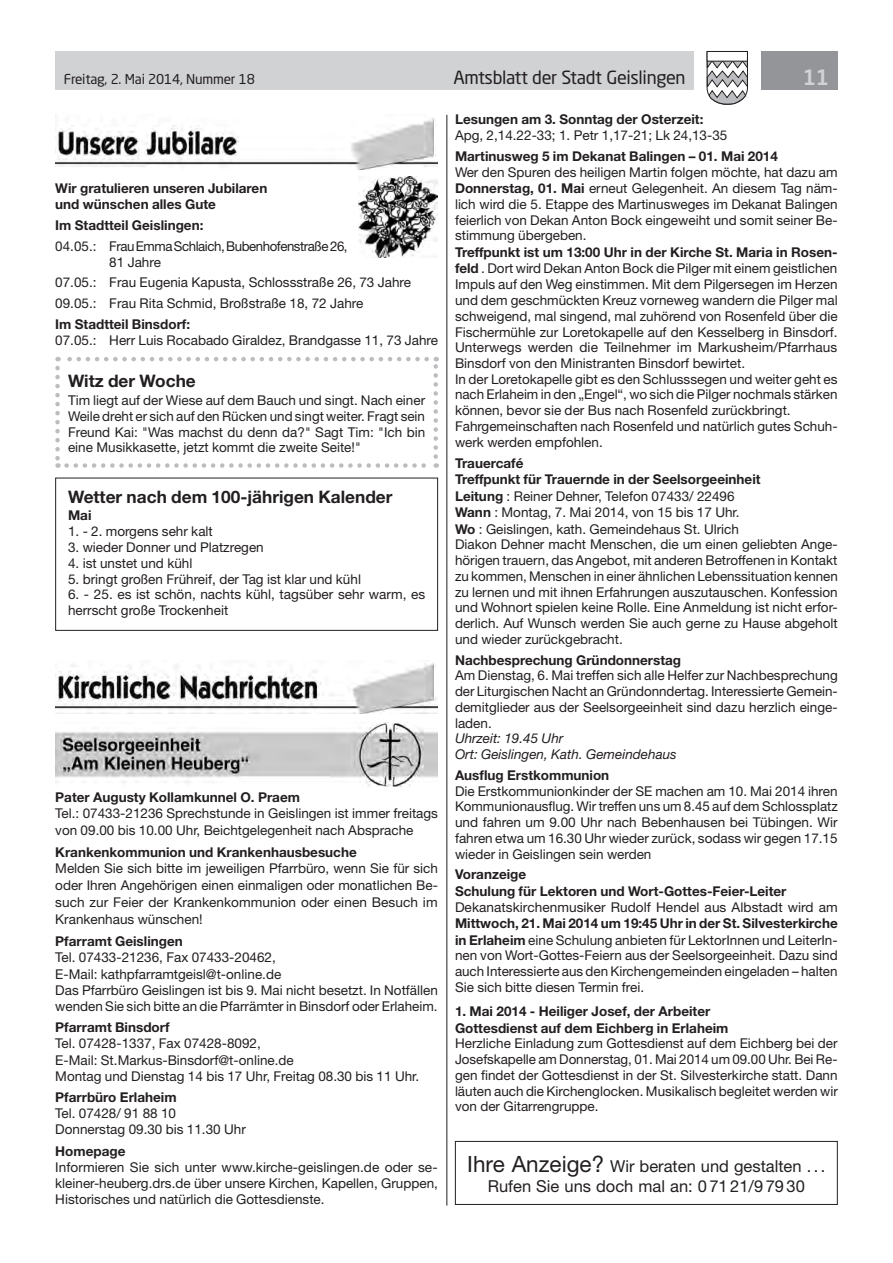
<style>
.page{position:relative;width:893px;height:1263px;background:#fff}
.page>*{position:absolute;margin:0;border:0;box-sizing:border-box;transform-origin:0 0}
.t1{font:500 21px "Neo Sans Std";color:#d1d2d4}
.t2{font:18px "Neo Sans Std";letter-spacing:-.02em;color:#231f20}
.t3{font:700 17.25px "Helvetica Neue LT Std";color:#231f20}
.t4{font:16.5px/19.8px "Helvetica Neue";color:#231f20;text-align:center}
.t5{font:13.5px/15.8px "Helvetica Neue LT Std";color:#231f20}
.t6{font:700 13.5px/16.5px "Helvetica Neue LT Std";color:#231f20}
.t7{font:13.5px/16.2px "Helvetica Neue LT Std";letter-spacing:-.035em;color:#231f20}
.t8{font:italic 13.5px/15.8px "Helvetica Neue LT Std";color:#231f20}
.t9{font:13.5px "Neo Sans Std";letter-spacing:-.015em;color:#231f20}
.s1{font-weight:700}
.s2{font-size:22.5px}
</style>
<div class="page">
<div style="left:55px;top:51px;width:639px;height:38px;background:#d1d2d4"></div>
<div style="left:761px;top:51px;width:77px;height:38px;background:#939598"></div>
<svg style="left:706px;top:51px;width:42px;height:54px"></svg>
<div style="left:707px;top:51px;width:41px;height:10px;background:#fff;border:1px solid #231f20"></div>
<hr style="left:446px;top:115px;width:1px;height:1090px;background:#231f20">
<img style="left:55px;top:115px;width:383px;height:54px">
<img style="left:55px;top:660px;width:383px;height:53px">
<img style="left:55px;top:723px;width:383px;height:63px">
<svg style="left:55px;top:368px;width:5px;height:100px"></svg>
<svg style="left:67px;top:463px;width:370px;height:5px"></svg>
<svg style="left:433px;top:357px;width:5px;height:100px"></svg>
<svg style="left:58px;top:357px;width:369px;height:4px"></svg>
<img style="left:359px;top:176px;width:79px;height:81px">
<div style="left:55px;top:478px;width:383px;height:153px;border:1px solid #231f20"></div>
<div style="left:455px;top:1141px;width:383px;height:64px;border:1px solid #231f20"></div>
<p class="t9" style="left:64px;top:71px;width:193px">Freitag, 2. Mai 2014, Nummer 18</p>
<h2 class="t2" style="left:453px;top:66px;width:234px">Amtsblatt der Stadt Geislingen</h2>
<h1 class="t1" style="left:803px;top:64px;width:28px">11</h1>
<p class="t6" style="left:55px;top:180px;width:214px;line-height:15.9px">Wir gratulieren unseren Jubilaren und wünschen alles Gute</p>
<p class="t6" style="left:55px;top:217px;width:150px">Im Stadtteil Geislingen:</p>
<p class="t7" style="left:109px;top:238px;width:240px;text-indent:-54px">04.05.: Frau Emma Schlaich, Bubenhofenstraße 26,<br>81 Jahre</p>
<p class="t5" style="left:55px;top:272px;width:357px;line-height:20.4px">07.05.: Frau Eugenia Kapusta, Schlossstraße 26, 73 Jahre<br>09.05.: Frau Rita Schmid, Broßstraße 18, 72 Jahre</p>
<p class="t6" style="left:55px;top:316px;width:136px">Im Stadtteil Binsdorf:</p>
<p class="t5" style="left:55px;top:332px;width:384px">07.05.: Herr Luis Rocabado Giraldez, Brandgasse 11, 73 Jahre</p>
<p class="t3" style="left:68px;top:370px;width:129px">Witz der Woche</p>
<p class="t5" style="left:68px;top:392px;width:359px;text-align:justify">Tim liegt auf der Wiese auf dem Bauch und singt. Nach einer Weile dreht er sich auf den Rücken und singt weiter. Fragt sein Freund Kai: "Was machst du denn da?" Sagt Tim: "Ich bin eine Musikkasette, jetzt kommt die zweite Seite!"</p>
<p class="t3" style="left:68px;top:486px;width:326px">Wetter nach dem 100-jährigen Kalender</p>
<p class="t6" style="left:68px;top:507px;width:25px">Mai</p>
<p class="t5" style="left:68px;top:523px;width:146px">1. - 2. morgens sehr kalt</p>
<p class="t5" style="left:68px;top:539px;width:197px">3. wieder Donner und Platzregen</p>
<p class="t5" style="left:68px;top:555px;width:126px">4. ist unstet und kühl</p>
<p class="t5" style="left:68px;top:571px;width:294px">5. bringt großen Frühreif, der Tag ist klar und kühl</p>
<p class="t5" style="left:68px;top:586px;width:359px">6. - 25. es ist schön, nachts kühl, tagsüber sehr warm, es herrscht große Trockenheit</p>
<p class="t6" style="left:55px;top:788px;width:246px">Pater Augusty Kollamkunnel O. Praem</p>
<p class="t5" style="left:55px;top:804px;width:384px;line-height:16.8px">Tel.: 07433-21236 Sprechstunde in Geislingen ist immer freitags von 09.00 bis 10.00 Uhr, Beichtgelegenheit nach Absprache</p>
<p class="t6" style="left:55px;top:843px;width:303px">Krankenkommunion und Krankenhausbesuche</p>
<p class="t5" style="left:55px;top:860px;width:384px;line-height:16.8px;text-align:justify">Melden Sie sich bitte im jeweiligen Pfarrbüro, wenn Sie für sich oder Ihren Angehörigen einen einmaligen oder monatlichen Be&shy;such zur Feier der Krankenkommunion oder einen Besuch im Krankenhaus wünschen!</p>
<p class="t6" style="left:55px;top:932px;width:129px">Pfarramt Geislingen</p>
<p class="t5" style="left:55px;top:949px;width:384px;line-height:16.2px">Tel. 07433-21236, Fax 07433-20462,<br>E-Mail: kathpfarramtgeisl@t-online.de<br>Das Pfarrbüro Geislingen ist bis 9. Mai nicht besetzt. In Notfällen wenden Sie sich bitte an die Pfarrämter in Binsdorf oder Erlaheim.</p>
<p class="t6" style="left:55px;top:1019px;width:116px">Pfarramt Binsdorf</p>
<p class="t5" style="left:55px;top:1035px;width:366px;line-height:16.2px">Tel. 07428-1337, Fax 07428-8092,<br>E-Mail: St.Markus-Binsdorf@t-online.de<br>Montag und Dienstag 14 bis 17 Uhr, Freitag 08.30 bis 11 Uhr.</p>
<p class="t6" style="left:55px;top:1089px;width:123px">Pfarrbüro Erlaheim</p>
<p class="t5" style="left:55px;top:1105px;width:192px;line-height:16.2px">Tel. 07428/ 91 88 10<br>Donnerstag 09.30 bis 11.30 Uhr</p>
<p class="t6" style="left:55px;top:1142px;width:72px">Homepage</p>
<p class="t5" style="left:55px;top:1159px;width:384px;text-align:justify">Informieren Sie sich unter www.kirche-geislingen.de oder se&shy;kleiner-heuberg.drs.de über unsere Kirchen, Kapellen, Gruppen, Historisches und natürlich die Gottesdienste.</p>
<p class="t6" style="left:455px;top:111px;width:250px">Lesungen am 3. Sonntag der Osterzeit:</p>
<p class="t5" style="left:455px;top:127px;width:274px">Apg, 2,14.22-33; 1. Petr 1,17-21; Lk 24,13-35</p>
<p class="t6" style="left:455px;top:148px;width:324px">Martinusweg 5 im Dekanat Balingen – 01. Mai 2014</p>
<p class="t5" style="left:455px;top:164px;width:384px;text-align:justify">Wer den Spuren des heiligen Martin folgen möchte, hat dazu am <span class="s1">Donnerstag, 01. Mai</span> erneut Gelegenheit. An diesem Tag näm&shy;lich wird die 5. Etappe des Martinusweges im Dekanat Balingen feierlich von Dekan Anton Bock eingeweiht und somit seiner Be&shy;stimmung übergeben.</p>
<p class="t5" style="left:455px;top:244px;width:384px"><span class="s1">Treffpunkt ist um 13:00 Uhr in der Kirche St. Maria in Rosen&shy;feld</span> . Dort wird Dekan Anton Bock die Pilger mit einem geistlichen Impuls auf den Weg einstimmen. Mit dem Pilgersegen im Herzen und dem geschmückten Kreuz vorneweg wandern die Pilger mal schweigend, mal singend, mal zuhörend von Rosenfeld über die Fischermühle zur Loretokapelle auf den Kesselberg in Binsdorf.<br>Unterwegs werden die Teilnehmer im Markusheim/Pfarrhaus Binsdorf von den Ministranten Binsdorf bewirtet.<br>In der Loretokapelle gibt es den Schlusssegen und weiter geht es nach Erlaheim in den „Engel“, wo sich die Pilger nochmals stärken können, bevor sie der Bus nach Rosenfeld zurückbringt.<br>Fahrgemeinschaften nach Rosenfeld und natürlich gutes Schuh&shy;werk werden empfohlen.</p>
<p class="t5" style="left:455px;top:454px;width:384px"><span class="s1">Trauercafé<br>Treffpunkt für Trauernde in der Seelsorgeeinheit<br>Leitung</span> : Reiner Dehner, Telefon 07433/ 22496<br><span class="s1">Wann</span> : Montag, 7. Mai 2014, von 15 bis 17 Uhr.<br><span class="s1">Wo</span> : Geislingen, kath. Gemeindehaus St. Ulrich<br>Diakon Dehner macht Menschen, die um einen geliebten Ange&shy;hörigen trauern, das Angebot, mit anderen Betroffenen in Kontakt zu kommen, Menschen in einer ähnlichen Lebenssituation kennen zu lernen und mit ihnen Erfahrungen auszutauschen. Konfession und Wohnort spielen keine Rolle. Eine Anmeldung ist nicht erfor&shy;derlich. Auf Wunsch werden Sie auch gerne zu Hause abgeholt und wieder zurückgebracht.</p>
<p class="t6" style="left:455px;top:651px;width:228px">Nachbesprechung Gründonnerstag</p>
<p class="t5" style="left:455px;top:667px;width:384px;text-align:justify">Am Dienstag, 6. Mai treffen sich alle Helfer zur Nachbesprechung der Liturgischen Nacht an Gründonndertag. Interessierte Gemein&shy;demitglieder aus der Seelsorgeeinheit sind dazu herzlich einge&shy;laden.</p>
<p class="t8" style="left:455px;top:730px;width:223px">Uhrzeit: 19.45 Uhr<br>Ort: Geislingen, Kath. Gemeindehaus</p>
<p class="t6" style="left:455px;top:766px;width:156px">Ausflug Erstkommunion</p>
<p class="t5" style="left:455px;top:783px;width:384px;text-align:justify">Die Erstkommunionkinder der SE machen am 10. Mai 2014 ihren Kommunionausflug. Wir treffen uns um 8.45 auf dem Schlossplatz und fahren um 9.00 Uhr nach Bebenhausen bei Tübingen. Wir fahren etwa um 16.30 Uhr wieder zurück, sodass wir gegen 17.15 wieder in Geislingen sein werden</p>
<p class="t6" style="left:455px;top:866px;width:333px">Voranzeige<br>Schulung für Lektoren und Wort-Gottes-Feier-Leiter</p>
<p class="t5" style="left:455px;top:899px;width:384px">Dekanatskirchenmusiker Rudolf Hendel aus Albstadt wird am</p>
<p class="t5" style="left:455px;top:915px;width:384px;text-align:justify"><span class="s1">Mittwoch, 21. Mai 2014 um 19:45 Uhr in der St. Silvesterkirche in Erlaheim</span> eine Schulung anbieten für LektorInnen und LeiterIn&shy;nen von Wort-Gottes-Feiern aus der Seelsorgeeinheit. Dazu sind auch Interessierte aus den Kirchengemeinden eingeladen – halten Sie sich bitte diesen Termin frei.</p>
<p class="t6" style="left:455px;top:1003px;width:275px">1. Mai 2014 - Heiliger Josef, der Arbeiter<br>Gottesdienst auf dem Eichberg in Erlaheim</p>
<p class="t5" style="left:455px;top:1035px;width:384px;text-align:justify">Herzliche Einladung zum Gottesdienst auf dem Eichberg bei der Josefskapelle am Donnerstag, 01. Mai 2014 um 09.00 Uhr. Bei Re&shy;gen findet der Gottesdienst in der St. Silvesterkirche statt. Dann läuten auch die Kirchenglocken. Musikalisch begleitet werden wir von der Gitarrengruppe.</p>
<p class="t4" style="left:467px;top:1156px;width:360px"><span class="s2">Ihre Anzeige?</span> Wir beraten und gestalten .. .<br>Rufen Sie uns doch mal an: 0 71 21/9 79 30</p>
</div>
